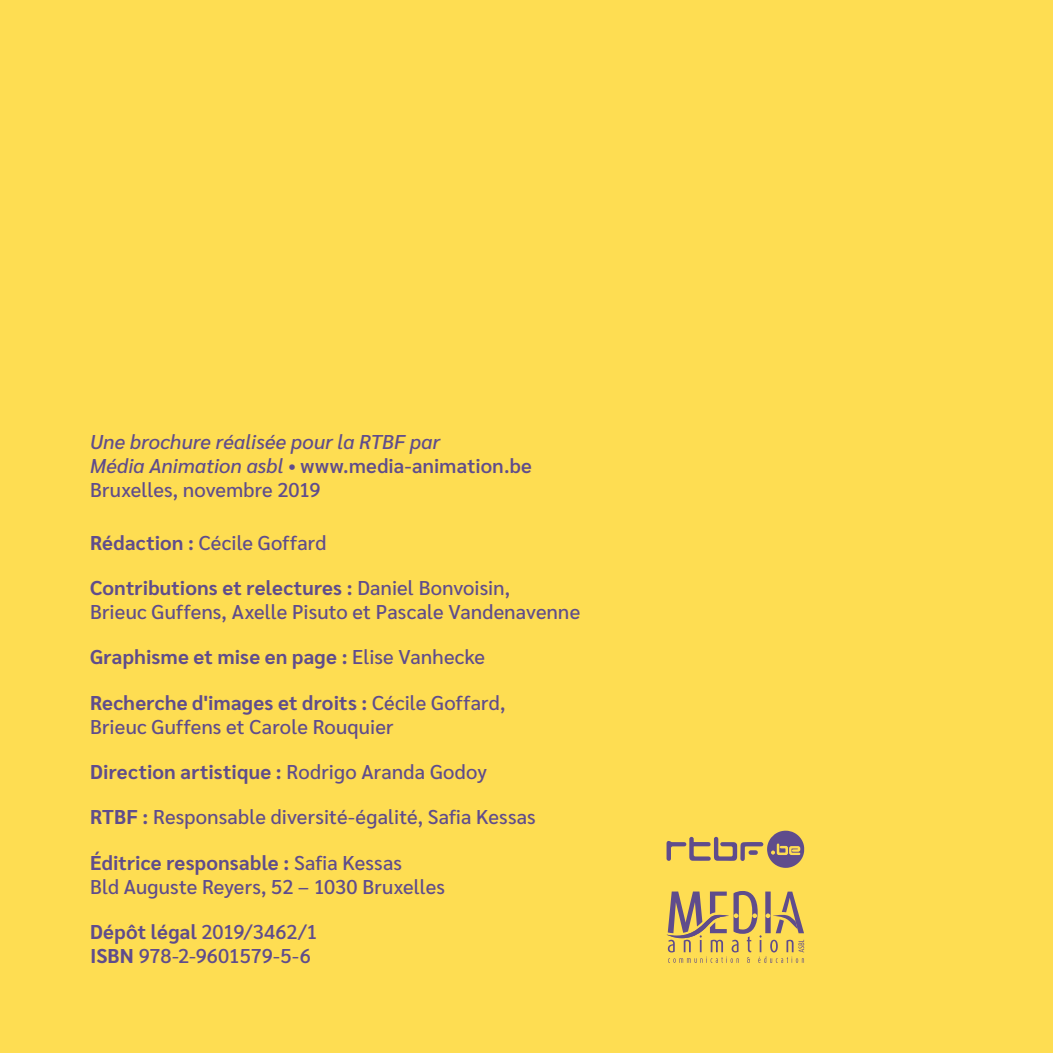
<style>
.page{position:relative;width:1053px;height:1053px;background:#fff}
.page>*{position:absolute;margin:0;border:0;box-sizing:border-box;transform-origin:0 0}
.t1{font:500 20px/24px "Sarabun";letter-spacing:.01em;color:#5f4c8c}
.t2{font:italic 500 20px/24px "Sarabun";letter-spacing:.01em;color:#5f4c8c}
.t3{font:700 20px "Sarabun";letter-spacing:.015em;color:#5f4c8c}
.t4{font:500 20px/24px "Sarabun";letter-spacing:-.01em;color:#5f4c8c}
.s1{font-style:normal}
.s2{font-weight:600;font-style:normal}
.s3{font-weight:700}
.s4{font-weight:500}
</style>
<div class="page">
<div style="left:0;top:0;width:1052px;height:1052px;background:#fedd52"></div>
<svg style="left:666px;top:891px;width:138px;height:71px"></svg>
<svg style="left:666px;top:830px;width:138px;height:37px"></svg>
<p class="t2" style="left:90px;top:430px;width:443px">Une brochure réalisée pour la RTBF par<br>Média Animation asbl <span class="s1">•</span> <span class="s2">www.media-animation.be<br></span><span class="s1">Bruxelles, novembre 2019</span></p>
<p class="t1" style="left:90px;top:531px;width:238px"><span class="s3">Rédaction :</span> Cécile Goffard</p>
<p class="t1" style="left:90px;top:576px;width:491px"><span class="s3">Contributions et relectures :</span> Daniel Bonvoisin,<br>Brieuc Guffens, Axelle Pisuto et Pascale Vandenavenne</p>
<p class="t3" style="left:90px;top:645px;width:396px">Graphisme et mise en page : <span class="s4">Elise Vanhecke</span></p>
<p class="t1" style="left:90px;top:690px;width:417px"><span class="s3">Recherche d'images et droits :</span> Cécile Goffard,<br>Brieuc Guffens et Carole Rouquier</p>
<p class="t3" style="left:90px;top:760px;width:398px">Direction artistique : <span class="s4">Rodrigo Aranda Godoy</span></p>
<p class="t1" style="left:90px;top:805px;width:447px"><span class="s3">RTBF :</span> Responsable diversité-égalité, Safia Kessas</p>
<p class="t1" style="left:90px;top:850px;width:356px"><span class="s3">Éditrice responsable :</span> Safia Kessas<br>Bld Auguste Reyers, 52 ‒ 1030 Bruxelles</p>
<p class="t4" style="left:90px;top:919px;width:229px"><span class="s3">Dépôt légal</span> 2019/3462/1<br><span class="s3">ISBN</span> 978-2-9601579-5-6</p>
</div>
